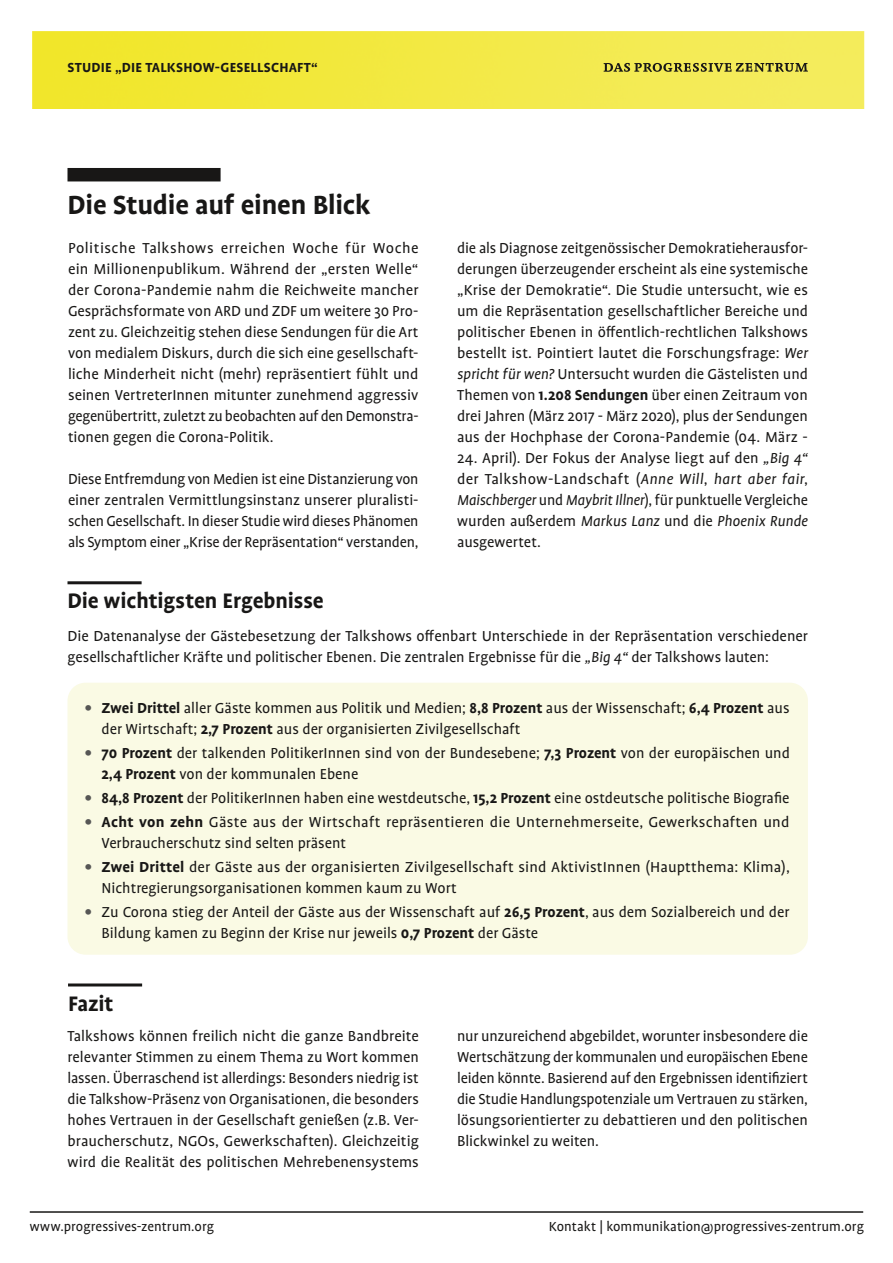
<style>
.page{position:relative;width:893px;height:1263px;background:#fff}
.page>*{position:absolute;margin:0;border:0;box-sizing:border-box;transform-origin:0 0}
.t1{font:700 30px "Profile Pro";letter-spacing:-.005em;color:#181716}
.t2{font:700 24px "Profile Pro";letter-spacing:-.005em;color:#181716}
.t3{font:16.5px/21px "Profile Pro";color:#181716}
.t4{font:15px "Profile Pro";color:#181716}
.t5{font:700 15px "Profile Pro";letter-spacing:.015em;color:#181716}
.s1{font-style:italic}
.s2{font-weight:700}
.s3{font-weight:700;color:#565655}
</style>
<div class="page">
<img style="left:32px;top:31px;width:833px;height:77px">
<hr style="left:30px;top:1211px;width:833px;height:2px;background:#181716">
<svg style="left:604px;top:63px;width:204px;height:9px;background:#96913b"></svg>
<div style="left:68px;top:168px;width:153px;height:13px;background:#181716"></div>
<div style="left:68px;top:683px;width:740px;height:272px;background:#fafae4;border-radius:18px"></div>
<hr style="left:68px;top:581px;width:74px;height:3px;background:#181716">
<hr style="left:68px;top:983px;width:74px;height:3px;background:#181716">
<p class="t5" style="left:68px;top:59px;width:252px">STUDIE „DIE TALKSHOW-GESELLSCHAFT“</p>
<h1 class="t1" style="left:68px;top:187px;width:305px">Die Studie auf einen Blick</h1>
<p class="t3" style="left:68px;top:238px;width:352px;text-align:justify">Politische Talkshows erreichen Woche für Woche ein Millionenpublikum. Während der „ersten Welle“ der Corona-Pandemie nahm die Reichweite mancher Gesprächsformate von ARD und ZDF um weitere 30 Pro&shy;zent zu. Gleichzeitig stehen diese Sendungen für die Art von medialem Diskurs, durch die sich eine gesellschaft&shy;liche Minderheit nicht (mehr) repräsentiert fühlt und seinen VertreterInnen mitunter zunehmend aggressiv gegenübertritt, zuletzt zu beobachten auf den Demonstra&shy;tionen gegen die Corona-Politik.</p>
<p class="t3" style="left:68px;top:469px;width:352px;text-align:justify">Diese Entfremdung von Medien ist eine Distanzierung von einer zentralen Vermittlungsinstanz unserer pluralisti&shy;schen Gesellschaft. In dieser Studie wird dieses Phänomen als Symptom einer „Krise der Repräsentation“ verstanden,</p>
<h2 class="t2" style="left:68px;top:587px;width:258px">Die wichtigsten Ergebnisse</h2>
<p class="t3" style="left:457px;top:238px;width:352px;text-align:justify">die als Diagnose zeitgenössischer Demokratieherausfor&shy;derungen überzeugender erscheint als eine systemische „Krise der Demokratie“. Die Studie untersucht, wie es um die Repräsentation gesellschaftlicher Bereiche und politischer Ebenen in öffentlich-rechtlichen Talkshows bestellt ist. Pointiert lautet die Forschungsfrage: <span class="s1">Wer spricht für wen?</span> Untersucht wurden die Gästelisten und Themen von <span class="s2">1.208 Sendungen</span> über einen Zeitraum von drei Jahren (März 2017 - März 2020), plus der Sendungen aus der Hochphase der Corona-Pandemie (04. März -</p>
<p class="t3" style="left:457px;top:448px;width:352px;text-align:justify">24. April). Der Fokus der Analyse liegt auf den <span class="s1">„Big 4“ </span>der Talkshow-Landschaft (<span class="s1">Anne Will</span>, <span class="s1">hart aber fair</span>, <span class="s1">Maischberger</span> und <span class="s1">Maybrit Illner</span>), für punktuelle Vergleiche wurden außerdem <span class="s1">Markus Lanz</span> und die <span class="s1">Phoenix Runde </span>ausgewertet.</p>
<p class="t3" style="left:68px;top:626px;width:742px">Die Datenanalyse der Gästebesetzung der Talkshows offenbart Unterschiede in der Repräsentation verschiedener gesellschaftlicher Kräfte und politischer Ebenen. Die zentralen Ergebnisse für die <span class="s1">„Big 4“</span> der Talkshows lauten:</p>
<p class="t3" style="left:102px;top:698px;width:689px;text-indent:-17px"><span class="s3">●</span> <span class="s2">Zwei Drittel</span> aller Gäste kommen aus Politik und Medien; <span class="s2">8,8 Prozent</span> aus der Wissenschaft; <span class="s2">6,4 Prozent</span> aus der Wirtschaft; <span class="s2">2,7 Prozent</span> aus der organisierten Zivilgesellschaft</p>
<p class="t3" style="left:102px;top:743px;width:690px;text-indent:-17px"><span class="s3">●</span> <span class="s2">70 Prozent</span> der talkenden PolitikerInnen sind von der Bundesebene; <span class="s2">7,3 Prozent</span> von der europäischen und<br><span class="s2">2,4 Prozent</span> von der kommunalen Ebene</p>
<p class="t3" style="left:85px;top:788px;width:707px"><span class="s3">●</span> <span class="s2">84,8 Prozent</span> der PolitikerInnen haben eine westdeutsche, <span class="s2">15,2 Prozent</span> eine ostdeutsche politische Biografie</p>
<p class="t3" style="left:102px;top:812px;width:689px;text-indent:-17px"><span class="s3">●</span> <span class="s2">Acht von zehn</span> Gäste aus der Wirtschaft repräsentieren die Unternehmerseite, Gewerkschaften und<br>Verbraucherschutz sind selten präsent</p>
<p class="t3" style="left:102px;top:857px;width:690px;text-indent:-17px"><span class="s3">●</span> <span class="s2">Zwei Drittel</span> der Gäste aus der organisierten Zivilgesellschaft sind AktivistInnen (Hauptthema: Klima),<br>Nichtregierungsorganisationen kommen kaum zu Wort</p>
<p class="t3" style="left:102px;top:902px;width:689px;text-indent:-17px"><span class="s3">●</span> Zu Corona stieg der Anteil der Gäste aus der Wissenschaft auf <span class="s2">26,5 Prozent</span>, aus dem Sozialbereich und der<br>Bildung kamen zu Beginn der Krise nur jeweils <span class="s2">0,7 Prozent</span> der Gäste</p>
<h2 class="t2" style="left:68px;top:989px;width:47px">Fazit</h2>
<p class="t3" style="left:68px;top:1026px;width:353px;text-align:justify">Talkshows können freilich nicht die ganze Bandbreite relevanter Stimmen zu einem Thema zu Wort kommen lassen. Überraschend ist allerdings: Besonders niedrig ist die Talkshow-Präsenz von Organisationen, die besonders hohes Vertrauen in der Gesellschaft genießen (z.B. Ver&shy;braucherschutz, NGOs, Gewerkschaften). Gleichzeitig wird die Realität des politischen Mehrebenensystems</p>
<p class="t3" style="left:457px;top:1026px;width:352px;text-align:justify">nur unzureichend abgebildet, worunter insbesondere die Wertschätzung der kommunalen und europäischen Ebene leiden könnte. Basierend auf den Ergebnissen identifiziert die Studie Handlungspotenziale um Vertrauen zu stärken, lösungsorientierter zu debattieren und den politischen Blickwinkel zu weiten.</p>
<p class="t4" style="left:30px;top:1218px;width:186px">www.progressives-zentrum.org</p>
<p class="t4" style="left:549px;top:1218px;width:317px">Kontakt | kommunikation@progressives-zentrum.org</p>
</div>
